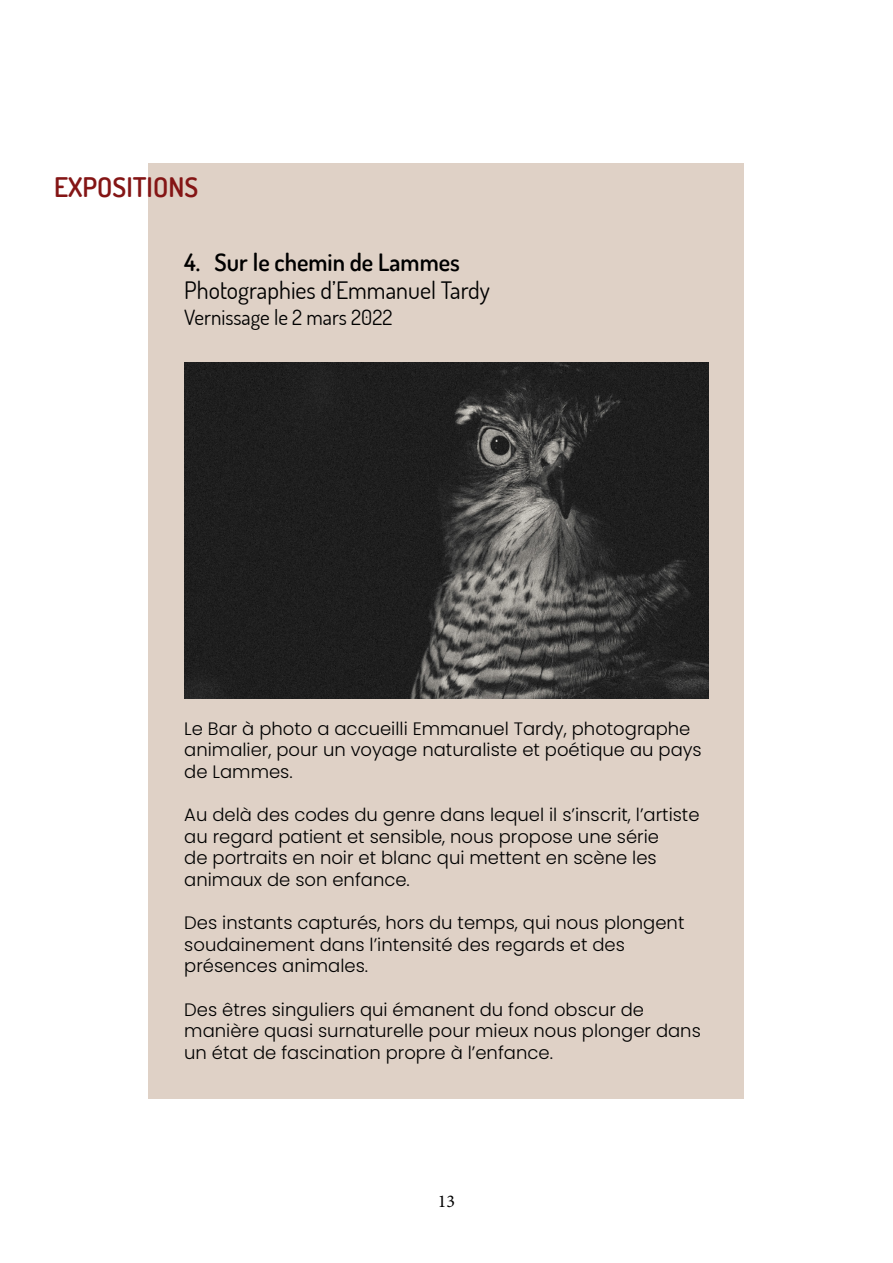
<style>
.page{position:relative;width:893px;height:1263px;background:#fff}
.page>*{position:absolute;margin:0;border:0;box-sizing:border-box;transform-origin:0 0}
.t1{font:600 27px "Dosis";color:#841515}
.t2{font:24px "Dosis";color:#000}
.t3{font:600 24px "Dosis";color:#000}
.t4{font:21px "Dosis";color:#000}
.t5{font:300 18px/21.6px "Poppins";color:#000}
.t6{font:18px "Minion Pro";color:#000}
</style>
<div class="page">
<div style="left:149px;top:164px;width:595px;height:935px;background:#dfd1c6"></div>
<img style="left:184px;top:362px;width:525px;height:337px">
<h1 class="t1" style="left:54px;top:169px;width:146px">EXPOSITIONS</h1>
<h2 class="t3" style="left:184px;top:246px;width:277px">4. Sur le chemin de Lammes</h2>
<h2 class="t2" style="left:184px;top:275px;width:307px">Photographies d’Emmanuel Tardy</h2>
<p class="t4" style="left:184px;top:303px;width:210px">Vernissage le 2 mars 2022</p>
<p class="t5" style="left:184px;top:718px;width:519px">Le Bar à photo a accueilli Emmanuel Tardy, photographe animalier, pour un voyage naturaliste et poétique au pays de Lammes.</p>
<p class="t5" style="left:184px;top:804px;width:517px">Au delà des codes du genre dans lequel il s’inscrit, l’artiste au regard patient et sensible, nous propose une série<br>de portraits en noir et blanc qui mettent en scène les animaux de son enfance.</p>
<p class="t5" style="left:184px;top:912px;width:502px">Des instants capturés, hors du temps, qui nous plongent soudainement dans l’intensité des regards et des présences animales.</p>
<p class="t5" style="left:184px;top:998px;width:518px">Des êtres singuliers qui émanent du fond obscur de manière quasi surnaturelle pour mieux nous plonger dans un état de fascination propre à l’enfance.</p>
<p class="t6" style="left:438px;top:1189px;width:19px">13</p>
</div>
